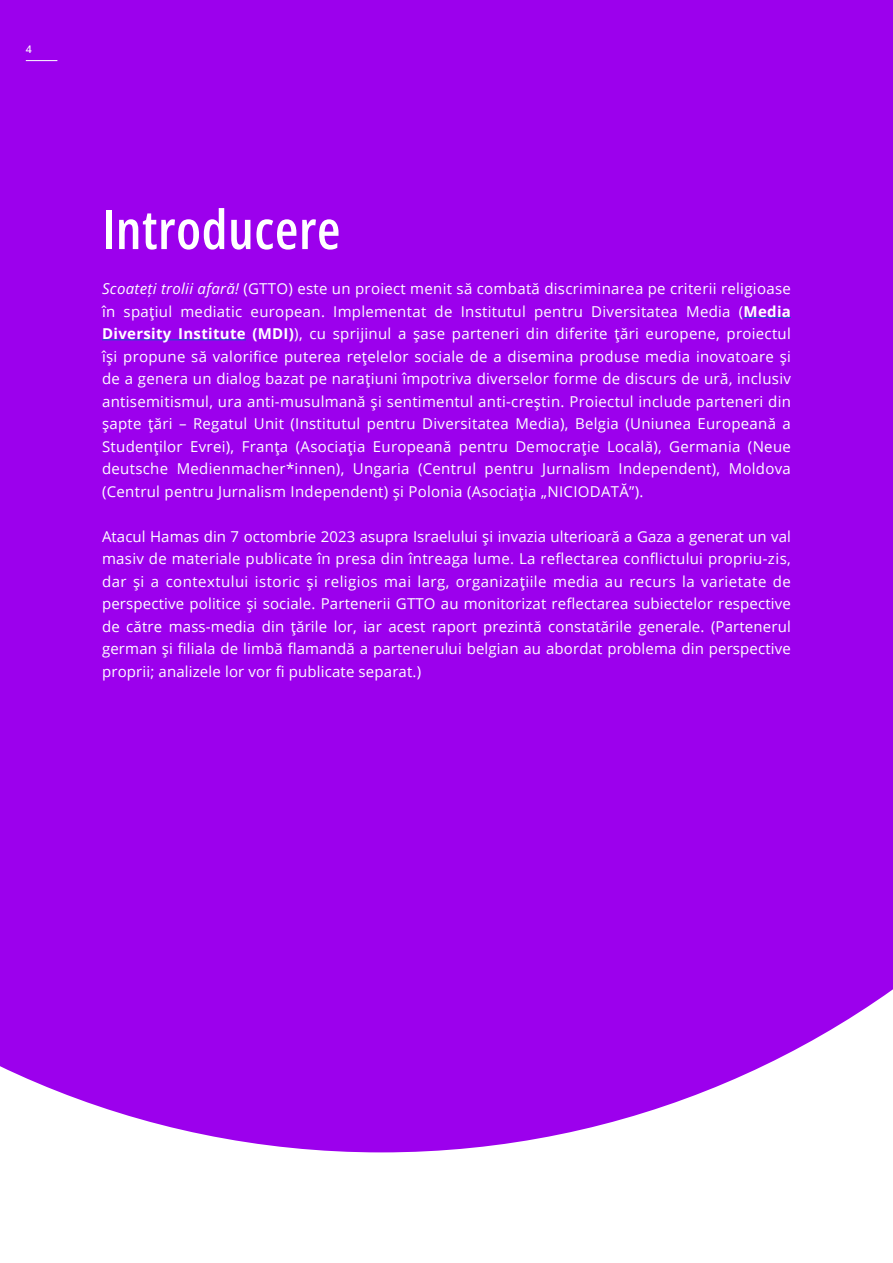
<style>
.page{position:relative;width:893px;height:1263px;background:#fff}
.page>*{position:absolute;margin:0;border:0;box-sizing:border-box;transform-origin:0 0}
.t1{font:600 54px "Open Sans Condensed";letter-spacing:.01em;color:#fff}
.t2{font:15px/22.5px "Open Sans";letter-spacing:.015em;color:#fff;text-align:justify}
.t3{font:500 10.5px "Open Sans";color:#fff}
.s1{font-style:italic}
.s2{font-weight:700}
.s3{font-family:"Calibri"}
</style>
<div class="page">
<div style="left:0;top:0;width:893px;height:1152px;background:#9c00ed"></div>
<hr style="left:26px;top:60px;width:31px;height:1px;background:#fff">
<hr style="left:744px;top:317px;width:47px;height:1px;background:#0563c1">
<hr style="left:102px;top:340px;width:144px;height:1px;background:#0563c1">
<p class="t3" style="left:26px;top:42px;width:8px">4</p>
<h1 class="t1" style="left:102px;top:191px;width:240px">Introducere</h1>
<p class="t2" style="left:102px;top:277px;width:690px"><span class="s1">Scoateți trolii afară!</span> (GTTO) este un proiect menit să combată discriminarea pe criterii religioase în spațiul mediatic european. Implementat de Institutul pentru Diversitatea Media (<span class="s2">Media Diversity Institute (MDI)</span>), cu sprijinul a șase parteneri din diferite țări europene, proiectul își propune să valorifice puterea rețelelor sociale de a disemina produse media inovatoare și de a genera un dialog bazat pe narațiuni împotriva diverselor forme de discurs de ură<span class="s3">,</span> inclusiv antisemitismul, ura anti-musulmană și sentimentul anti-creștin. Proiectul include parteneri din șapte țări – Regatul Unit (Institutul pentru Diversitatea Media), Belgia (Uniunea Europeană a Studenților Evrei), Franța (Asociația Europeană pentru Democrație Locală), Germania (Neue deutsche Medienmacher*innen), Ungaria (Centrul pentru Jurnalism Independent), Moldova (Centrul pentru Jurnalism Independent) și Polonia (Asociația „NICIODATĂ”).</p>
<p class="t2" style="left:102px;top:524px;width:690px">Atacul Hamas din 7 octombrie 2023 asupra Israelului și invazia ulterioară a Gaza a generat un val masiv de materiale publicate în presa din întreaga lume. La reflectarea conflictului propriu-zis, dar și a contextului istoric și religios mai larg, organizațiile media au recurs la varietate de perspective politice și sociale. Partenerii GTTO au monitorizat reflectarea subiectelor respective de către mass-media din țările lor, iar acest raport prezintă constatările generale. (Partenerul german și filiala de limbă flamandă a partenerului belgian au abordat problema din perspective proprii; analizele lor vor fi publicate separat.)</p>
</div>
